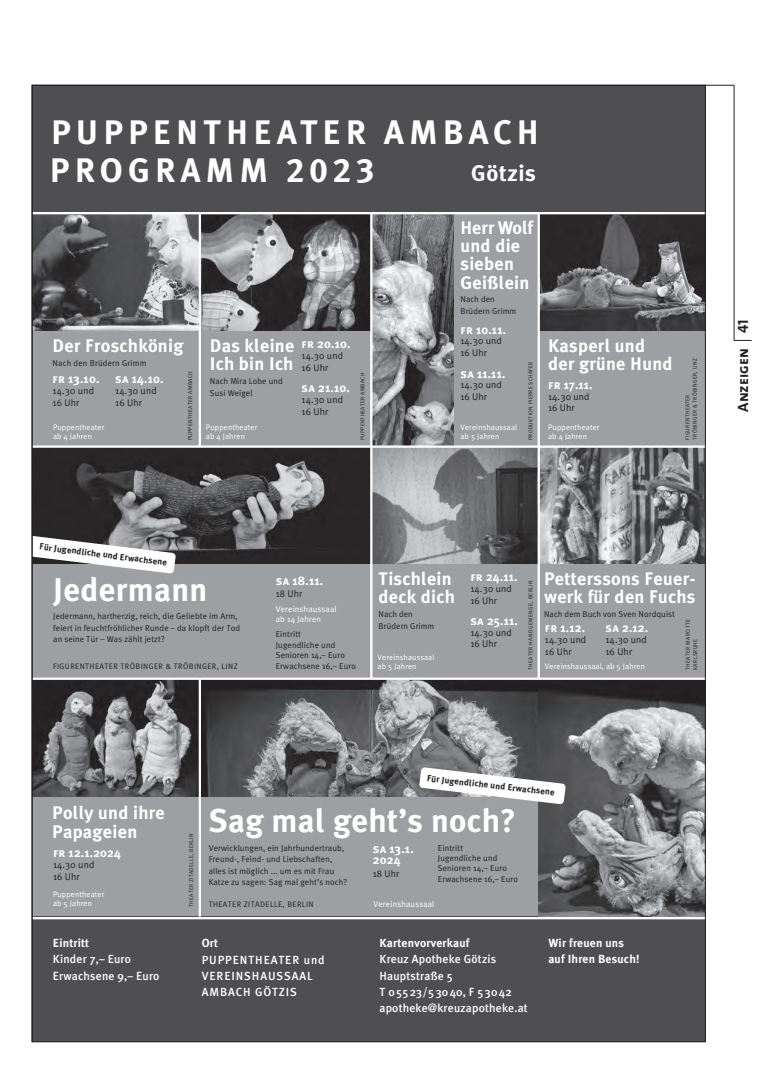
<style>
.page{position:relative;width:780px;height:1081px;background:#fff}
.page>*{position:absolute;margin:0;border:0;box-sizing:border-box;transform-origin:0 0}
.t1{font:700 34px/37.4px "Meta Plus";letter-spacing:.15em;color:#fff}
.t2{font:700 32.75px "Meta Plus";letter-spacing:.01em;color:#fff}
.t3{font:700 22.62px "Meta Plus";letter-spacing:.025em;color:#fff}
.t4{font:700 18.25px/18.2px "Meta Plus";letter-spacing:.015em;color:#fff}
.t5{font:15px "The Mix Bold Caps";color:#231f20}
.t6{font:700 12.5px/11.4px "Meta Plus";color:#fff}
.t7{font:500 11.75px/16.2px "Meta Plus";letter-spacing:.015em;color:#fff}
.t8{font:700 11.75px/16.2px "Meta Plus";letter-spacing:.015em;color:#fff}
.t9{font:500 11.75px/16.2px "Meta Plus";letter-spacing:.075em;color:#fff}
.t10{font:9.75px/12px "Meta Plus Normal";letter-spacing:.015em;color:#231f20}
.t11{font:9.62px "Meta Plus Normal";letter-spacing:.015em;color:#231f20}
.t12{font:700 9px "Meta Plus";color:#231f20}
.t13{font:8.5px/11.4px "Meta Plus Normal";letter-spacing:.015em;color:#231f20}
.t14{font:8.5px/10.4px "Meta Plus Normal";letter-spacing:.015em;color:#fff}
.t15{font:8px/8.9px "Meta Plus Normal";letter-spacing:.015em;color:#fff}
.t16{font:8px "Meta Plus Normal";letter-spacing:.05em;color:#231f20}
.t17{font:5.75px "Meta Plus Normal";color:#231f20}
.t18{font:5.5px/7.2px "Meta Plus Normal";letter-spacing:.05em;color:#231f20}
.t19{font:5.5px "Meta Plus Normal";letter-spacing:.07em;color:#231f20}
.s1{font-family:"Meta Plus Bold Caps";font-weight:400}
</style>
<div class="page">
<div style="left:32px;top:85px;width:673px;height:957px;background:#9d9fa2"></div>
<div style="left:32px;top:85px;width:673px;height:128px;background:#4f4f51"></div>
<div style="left:32px;top:916px;width:673px;height:126px;background:#4f4f51"></div>
<img style="left:34px;top:214px;width:165px;height:116px">
<img style="left:372px;top:214px;width:81px;height:231px">
<svg style="left:201px;top:214px;width:169px;height:116px;background:#737274"></svg>
<img style="left:540px;top:214px;width:163px;height:116px">
<img style="left:372px;top:448px;width:165px;height:116px">
<img style="left:540px;top:448px;width:163px;height:116px">
<img style="left:34px;top:680px;width:164px;height:117px">
<svg style="left:34px;top:448px;width:336px;height:116px;background:#444244"></svg>
<img style="left:198px;top:680px;width:340px;height:117px">
<svg style="left:34px;top:534px;width:142px;height:39px"></svg>
<hr style="left:199px;top:214px;width:2px;height:233px;background:#fff">
<hr style="left:370px;top:214px;width:2px;height:464px;background:#fff">
<img style="left:538px;top:680px;width:165px;height:236px">
<svg style="left:419px;top:767px;width:146px;height:37px"></svg>
<hr style="left:32px;top:677px;width:673px;height:3px;background:#fff">
<hr style="left:32px;top:445px;width:673px;height:3px;background:#fff">
<hr style="left:537px;top:214px;width:3px;height:464px;background:#fff">
<hr style="left:199px;top:679px;width:2px;height:237px;background:#fff">
<hr style="left:32px;top:212px;width:673px;height:2px;background:#fff">
<hr style="left:32px;top:917px;width:673px;height:2px;background:#fff">
<hr style="left:733px;top:85px;width:1px;height:255px;background:#231f20">
<svg style="left:733px;top:340px;width:18px;height:1px"></svg>
<hr style="left:32px;top:85px;width:701px;height:1px;background:#231f20">
<hr style="left:32px;top:85px;width:1px;height:957px;background:#231f20">
<h1 class="t1" style="left:50px;top:114px;width:490px">PUPPENTHEATER AMBACH<br>PROGRAMM <span class="s1">2023</span></h1>
<h3 class="t3" style="left:471px;top:161px;width:66px">Götzis</h3>
<h3 class="t4" style="left:460px;top:218px;width:74px">Herr Wolf und die sieben<br>Geißlein</h3>
<p class="t13" style="left:460px;top:293px;width:57px">Nach den<br>Brüdern Grimm</p>
<h3 class="t6" style="left:460px;top:323px;width:47px"><span class="s1">fr</span> 10.11.</h3>
<p class="t10" style="left:460px;top:335px;width:43px">14.30 und<br>16 Uhr</p>
<h3 class="t6" style="left:460px;top:367px;width:46px"><span class="s1">sa</span> 11.11.</h3>
<p class="t10" style="left:460px;top:379px;width:43px">14.30 und<br>16 Uhr</p>
<h3 class="t4" style="left:210px;top:337px;width:86px">Das kleine<br>Ich bin Ich</h3>
<p class="t13" style="left:210px;top:375px;width:74px">Nach Mira Lobe und<br>Susi Weigel</p>
<h3 class="t4" style="left:53px;top:337px;width:133px">Der Froschkönig</h3>
<p class="t13" style="left:53px;top:357px;width:95px">Nach den Brüdern Grimm</p>
<h3 class="t6" style="left:301px;top:338px;width:50px"><span class="s1">fr</span> 20.10.</h3>
<p class="t10" style="left:301px;top:350px;width:43px">14.30 und<br>16 Uhr</p>
<h3 class="t6" style="left:301px;top:382px;width:50px"><span class="s1">sa</span> 21.10.</h3>
<p class="t10" style="left:301px;top:393px;width:43px">14.30 und<br>16 Uhr</p>
<p class="t18" style="left:359px;top:440px;width:69px;rotate:-90deg">PUPPENTHEATER AMBACH</p>
<p class="t18" style="left:527px;top:440px;width:80px;rotate:-90deg">PRODUKTION PIERRE SCHÄFER</p>
<p class="t17" style="left:187px;top:440px;width:70px;rotate:-90deg">PUPPENTHEATER AMBACH</p>
<h3 class="t6" style="left:115px;top:373px;width:50px"><span class="s1">sa</span> 14.10.</h3>
<p class="t10" style="left:115px;top:385px;width:43px">14.30 und<br>16 Uhr</p>
<h3 class="t6" style="left:53px;top:373px;width:48px"><span class="s1">fr</span> 13.10.</h3>
<p class="t10" style="left:53px;top:385px;width:43px">14.30 und<br>16 Uhr</p>
<p class="t15" style="left:53px;top:423px;width:53px">Puppentheater ab 4 Jahren</p>
<p class="t15" style="left:460px;top:423px;width:58px">Vereinshaussaal ab 5 Jahren</p>
<p class="t15" style="left:206px;top:423px;width:53px">Puppentheater ab 4 Jahren</p>
<h3 class="t4" style="left:548px;top:337px;width:126px">Kasperl und der grüne Hund</h3>
<h3 class="t6" style="left:548px;top:379px;width:46px"><span class="s1">fr</span> 17.11.</h3>
<p class="t10" style="left:548px;top:390px;width:43px">14.30 und<br>16 Uhr</p>
<p class="t15" style="left:548px;top:423px;width:53px">Puppentheater ab 4 Jahren</p>
<p class="t18" style="left:684px;top:440px;width:83px;rotate:-90deg">FIGURENTHEATER<br>TRÖBINGER &amp; TRÖBINGER, LINZ</p>
<h3 class="t5" style="left:730px;top:412px;width:94px;rotate:-90deg">Anzeigen 41</h3>
<p class="t12" style="left:40px;top:541px;width:130px;rotate:7deg">Für Jugendliche und Erw achsene</p>
<h2 class="t2" style="left:53px;top:570px;width:156px">Jedermann</h2>
<h3 class="t6" style="left:276px;top:575px;width:49px"><span class="s1">sa</span> 18.11.</h3>
<p class="t11" style="left:276px;top:588px;width:28px">18 Uhr</p>
<p class="t13" style="left:276px;top:629px;width:82px;line-height:10.4px">Eintritt<br>Jugendliche und<br>Senioren 14,– Euro<br>Erwachsene 16,– Euro</p>
<p class="t14" style="left:276px;top:603px;width:62px">Vereinshaussaal ab 14 Jahren</p>
<p class="t13" style="left:53px;top:611px;width:188px">Jedermann, hartherzig, reich, die Geliebte im Arm, feiert in feucht fröhlicher Runde – da klopft der Tod an seine Tür – Was zählt jetzt?</p>
<p class="t16" style="left:53px;top:662px;width:186px">FIGURENTHEATER TRÖBINGER &amp; TRÖBINGER, LINZ</p>
<h3 class="t4" style="left:378px;top:570px;width:78px">Tischlein deck dich</h3>
<p class="t13" style="left:378px;top:608px;width:57px">Nach den<br>Brüdern Grimm</p>
<h3 class="t4" style="left:544px;top:570px;width:153px">Petterssons Feuer&shy;werk für den Fuchs</h3>
<p class="t13" style="left:544px;top:608px;width:132px">Nach dem Buch von Sven Nordquist</p>
<p class="t18" style="left:684px;top:670px;width:52px;rotate:-90deg">THEATER MAROTTE<br>KARLSRUHE</p>
<h3 class="t6" style="left:470px;top:571px;width:49px"><span class="s1">fr</span> 24.11.</h3>
<p class="t10" style="left:470px;top:582px;width:43px">14.30 und<br>16 Uhr</p>
<h3 class="t6" style="left:470px;top:614px;width:49px"><span class="s1">sa</span> 25.11.</h3>
<p class="t10" style="left:470px;top:626px;width:43px">14.30 und<br>16 Uhr</p>
<p class="t19" style="left:527px;top:670px;width:91px;rotate:-90deg">THEATER HANDGEMENGE, BERLIN</p>
<h3 class="t6" style="left:605px;top:622px;width:44px"><span class="s1">sa</span> 2.12.</h3>
<p class="t10" style="left:605px;top:633px;width:43px">14.30 und<br>16 Uhr</p>
<h3 class="t6" style="left:545px;top:622px;width:42px"><span class="s1">fr</span> 1.12.</h3>
<p class="t10" style="left:545px;top:633px;width:43px">14.30 und<br>16 Uhr</p>
<p class="t15" style="left:377px;top:652px;width:58px">Vereinshaussaal ab 5 Jahren</p>
<p class="t15" style="left:545px;top:662px;width:101px">Vereinshaussaal, ab 5 Jahren</p>
<h3 class="t4" style="left:52px;top:804px;width:114px">Polly und ihre<br>Papageien</h3>
<h3 class="t6" style="left:53px;top:847px;width:69px"><span class="s1">fr</span> 12.1.2024</h3>
<p class="t10" style="left:53px;top:858px;width:43px">14.30 und<br>16 Uhr</p>
<p class="t15" style="left:53px;top:890px;width:53px">Puppentheater ab 5 Jahren</p>
<h3 class="t8" style="left:53px;top:935px;width:38px">Eintritt</h3>
<h3 class="t7" style="left:53px;top:951px;width:108px">Kinder 7,– Euro<br>Erwachsene 9,– Euro</h3>
<p class="t18" style="left:188px;top:906px;width:75px;rotate:-90deg">THEATER ZITADELLE, BERLIN</p>
<p class="t12" style="left:428px;top:772px;width:130px;rotate:7deg">Für Jugendliche und Erw achsene</p>
<h2 class="t2" style="left:209px;top:801px;width:309px">Sag mal geht’s noch?</h2>
<h3 class="t6" style="left:373px;top:843px;width:42px"><span class="s1">sa</span> 13.1.<br>2024</h3>
<p class="t11" style="left:373px;top:868px;width:28px">18 Uhr</p>
<p class="t16" style="left:209px;top:900px;width:106px">THEATER ZITADELLE, BERLIN</p>
<p class="t13" style="left:209px;top:842px;width:140px">Verwicklungen, ein Jahrhundertraub, Freund-, Feind- und Lieb schaften, alles ist möglich ... um es mit Frau Katze zu sagen: Sag mal geht’s noch?</p>
<p class="t13" style="left:438px;top:842px;width:82px;line-height:10.4px">Eintritt<br>Jugendliche und<br>Senioren 14,– Euro<br>Erwachsene 16,– Euro</p>
<p class="t14" style="left:373px;top:898px;width:62px">Vereinshaussaal</p>
<h3 class="t8" style="left:202px;top:935px;width:18px">Ort</h3>
<h3 class="t9" style="left:202px;top:951px;width:124px">PUPPENTHEATER und<br>VEREINSHAUSSAAL<br>AMBACH GÖTZIS</h3>
<h3 class="t8" style="left:379px;top:935px;width:91px">Kartenvorverkauf</h3>
<h3 class="t7" style="left:379px;top:951px;width:150px">Kreuz Apotheke Götzis<br>Hauptstraße 5<br>T 05523/53040, F 53042 apotheke@kreuzapotheke.at</h3>
<h3 class="t8" style="left:548px;top:935px;width:93px">Wir freuen uns auf Ihren Besuch!</h3>
</div>
